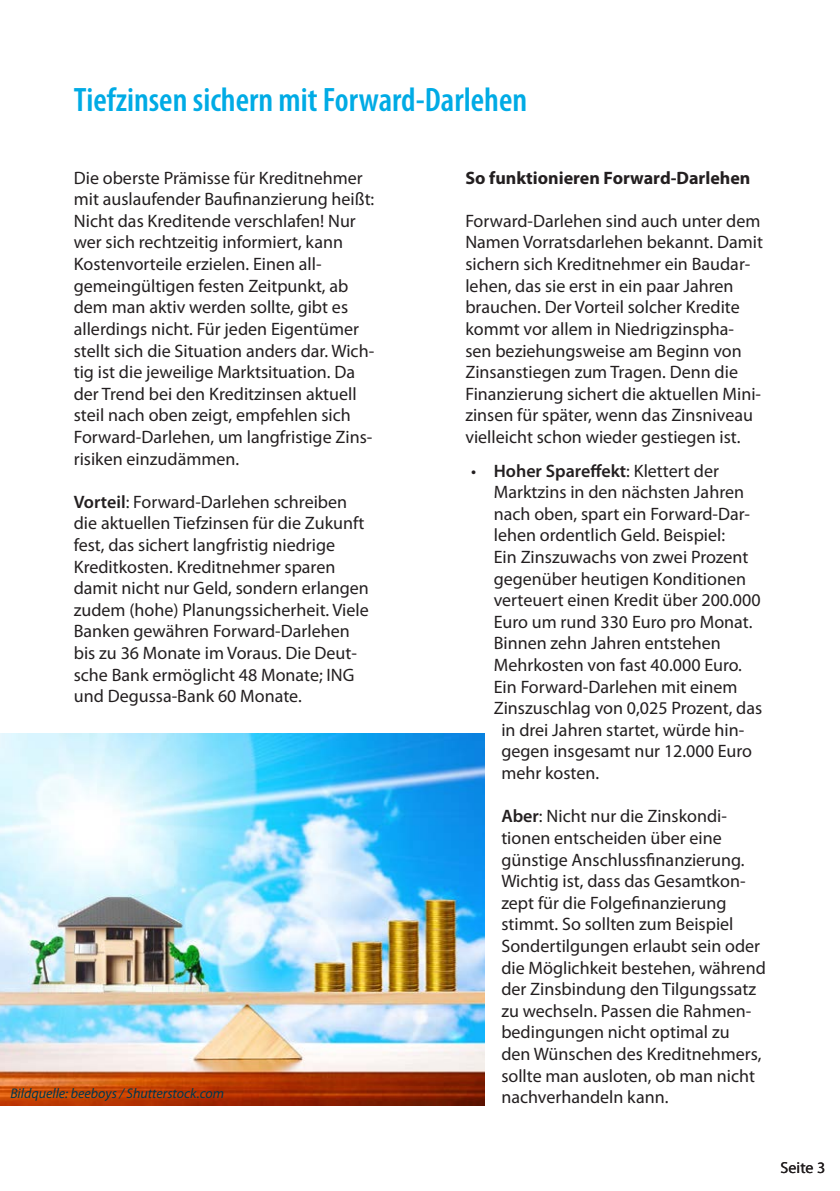
<style>
.page{position:relative;width:840px;height:1191px;background:#fff}
.page>*{position:absolute;margin:0;border:0;box-sizing:border-box;transform-origin:0 0}
.RdW_-_Ü_Kapitel{font:600 condensed 34px "Myriad Pro";color:#00abe5}
.RdW_-_S00_Fliesstext{font:18px/21.6px "Myriad Pro";color:#231f20}
.RdW_-_S00_Fliesstext-2{font:700 18px "Myriad Pro";color:#231f20}
.t1{font:600 18px "Myriad Pro";color:#231f20}
.RdW_Seitenzahl{font:16px "Myriad Pro";color:#231f20}
.RdW_-_S08_Fußnote_07{font:italic 14px "Myriad Pro";color:#00374d}
.s1{font-weight:600}
.s2{font-weight:400}
</style>
<div class="page">
<img style="left:0;top:733px;width:484px;height:373px">
<p class="RdW_-_Ü_Kapitel" style="left:74px;top:78px;width:454px">Tiefzinsen sichern mit Forward-Darlehen</p>
<p class="RdW_-_S00_Fliesstext" style="left:74px;top:166px;width:302px">Die oberste Prämisse für Kreditnehmer mit auslaufender Baufinanzierung heißt:<br>Nicht das Kreditende verschlafen! Nur wer sich rechtzeitig informiert, kann Kostenvorteile erzielen. Einen all&shy;gemeingültigen festen Zeitpunkt, ab dem man aktiv werden sollte, gibt es allerdings nicht. Für jeden Eigentümer stellt sich die Situation anders dar. Wich&shy;tig ist die jeweilige Marktsituation. Da der Trend bei den Kreditzinsen aktuell steil nach oben zeigt, empfehlen sich Forward-Darlehen, um langfristige Zins&shy;risiken einzudämmen.</p>
<p class="RdW_-_S00_Fliesstext" style="left:74px;top:490px;width:296px"><span class="s1">Vorteil</span>: Forward-Darlehen schreiben die aktuellen Tiefzinsen für die Zukunft fest, das sichert langfristig niedrige Kreditkosten. Kreditnehmer sparen damit nicht nur Geld, sondern erlangen zudem (hohe) Planungssicherheit. Viele Banken gewähren Forward-Darlehen bis zu 36 Monate im Voraus. Die Deut&shy;sche Bank ermöglicht 48 Monate; ING und Degussa-Bank 60 Monate.</p>
<p class="RdW_-_S08_Fußnote_07" style="left:10px;top:1085px;width:215px">Bildquelle: beeboys / Shutterstock.com</p>
<p class="RdW_-_S00_Fliesstext-2" style="left:465px;top:166px;width:286px">So funktionieren Forward-Darlehen</p>
<p class="RdW_-_S00_Fliesstext" style="left:465px;top:210px;width:299px">Forward-Darlehen sind auch unter dem Namen Vorratsdarlehen bekannt. Damit sichern sich Kreditnehmer ein Baudar&shy;lehen, das sie erst in ein paar Jahren brauchen. Der Vorteil solcher Kredite kommt vor allem in Niedrigzinspha&shy;sen beziehungsweise am Beginn von Zinsanstiegen zum Tragen. Denn die Finanzierung sichert die aktuellen Mini&shy;zinsen für später, wenn das Zinsniveau vielleicht schon wieder gestiegen ist.</p>
<p class="t1" style="left:471px;top:459px;width:249px"><span class="s2">•</span> Hoher Spareffekt<span class="s2">: Klettert der</span></p>
<p class="RdW_-_S00_Fliesstext" style="left:493px;top:481px;width:252px">Marktzins in den nächsten Jahren</p>
<p class="RdW_-_S00_Fliesstext" style="left:493px;top:502px;width:258px">nach oben, spart ein Forward-Dar-</p>
<p class="RdW_-_S00_Fliesstext" style="left:493px;top:524px;width:233px">lehen ordentlich Geld. Beispiel:</p>
<p class="RdW_-_S00_Fliesstext" style="left:493px;top:546px;width:256px">Ein Zinszuwachs von zwei Prozent</p>
<p class="RdW_-_S00_Fliesstext" style="left:493px;top:567px;width:254px">gegenüber heutigen Konditionen</p>
<p class="RdW_-_S00_Fliesstext" style="left:493px;top:589px;width:268px">verteuert einen Kredit über 200.000</p>
<p class="RdW_-_S00_Fliesstext" style="left:493px;top:610px;width:260px">Euro um rund 330 Euro pro Monat.</p>
<p class="RdW_-_S00_Fliesstext" style="left:493px;top:632px;width:228px">Binnen zehn Jahren entstehen</p>
<p class="RdW_-_S00_Fliesstext" style="left:493px;top:654px;width:249px">Mehrkosten von fast 40.000 Euro.</p>
<p class="RdW_-_S00_Fliesstext" style="left:493px;top:675px;width:245px">Ein Forward-Darlehen mit einem</p>
<p class="RdW_-_S00_Fliesstext" style="left:493px;top:697px;width:270px">Zinszuschlag von 0,025 Prozent, das</p>
<p class="RdW_-_S00_Fliesstext" style="left:501px;top:718px;width:244px">in drei Jahren startet, würde hin-</p>
<p class="RdW_-_S00_Fliesstext" style="left:501px;top:740px;width:252px">gegen insgesamt nur 12.000 Euro</p>
<p class="RdW_-_S00_Fliesstext" style="left:501px;top:762px;width:99px">mehr kosten.</p>
<p class="RdW_-_S00_Fliesstext" style="left:501px;top:805px;width:266px"><span class="s1">Aber</span>: Nicht nur die Zinskondi&shy;tionen entscheiden über eine günstige Anschlussfinanzierung.<br>Wichtig ist, dass das Gesamtkon&shy;zept für die Folgefinanzierung stimmt. So sollten zum Beispiel<br>Sondertilgungen erlaubt sein oder die Möglichkeit bestehen, während der Zinsbindung den Tilgungssatz zu wechseln. Passen die Rahmen&shy;bedingungen nicht optimal zu<br>den Wünschen des Kreditnehmers, sollte man ausloten, ob man nicht nachverhandeln kann.</p>
<p class="RdW_Seitenzahl" style="left:780px;top:1157px;width:46px">Seite 3</p>
</div>
